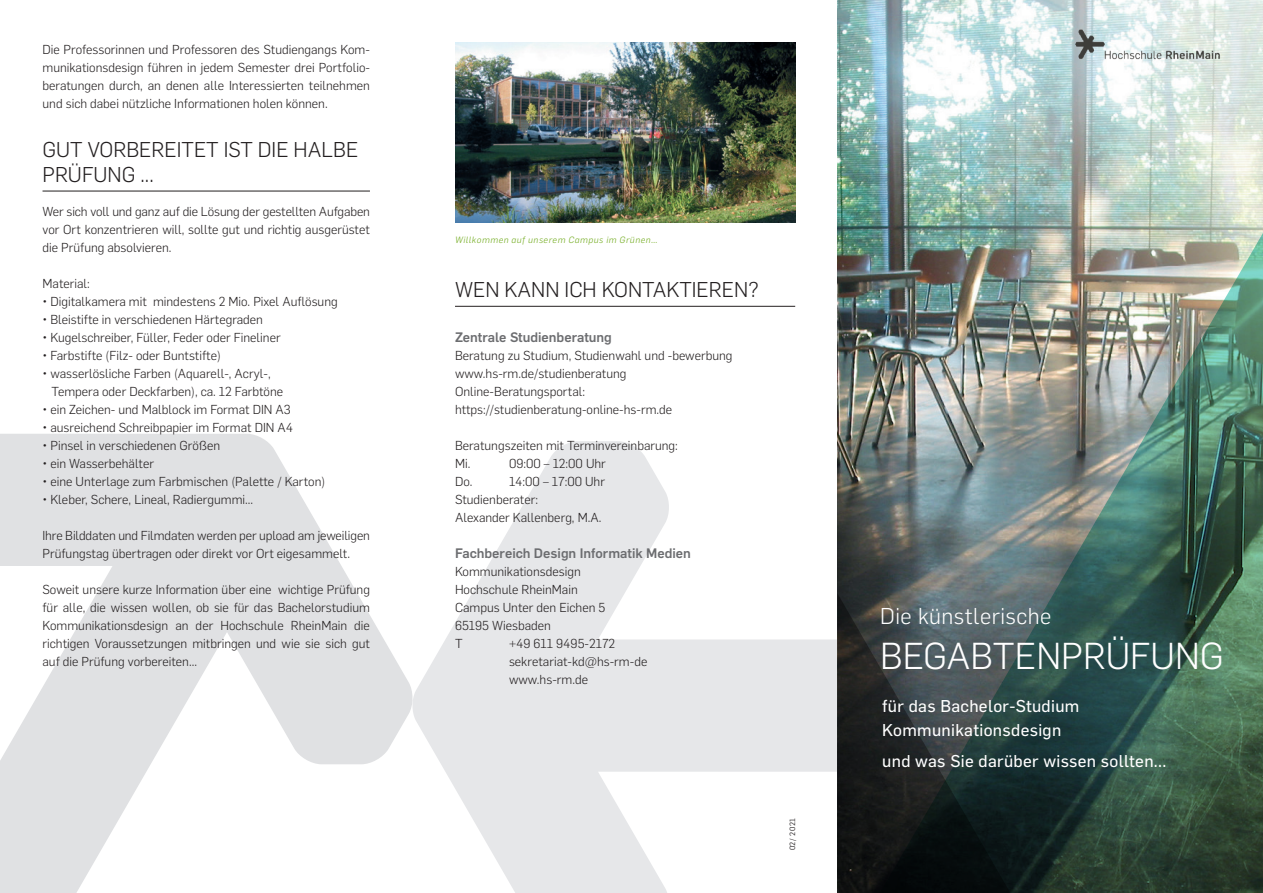
<style>
.page{position:relative;width:1263px;height:893px;background:#fff}
.page>*{position:absolute;margin:0;border:0;box-sizing:border-box;transform-origin:0 0}
.t1{font:300 36.75px "Flama";color:#fff}
.t2{font:300 22.5px "Flama";letter-spacing:.02em;color:#fff}
.t3{font:300 21px/25.2px "Flama";color:#231f20}
.t4{font:16.8px/23.2px "Flama Basic";letter-spacing:.02em;color:#fff}
.t5{font:500 13.5px "Flama";color:#6c6d70}
.t6{font:300 12.75px/18px "Flama";color:#231f20}
.t7{font:italic 9px "Flama";letter-spacing:.06em;color:#82b538}
.t8{font:7.5px "Flama";letter-spacing:.07em;color:#231f20}
</style>
<div class="page">
<svg style="left:414px;top:441px;width:424px;height:452px;fill:#e6e7e9"></svg>
<img style="left:838px;top:0;width:425px;height:593px">
<svg style="left:0;top:434px;width:414px;height:459px;fill:#e0e1e3"></svg>
<img style="left:855px;top:90px;width:408px;height:803px">
<svg style="left:837px;top:593px;width:291px;height:300px;background:#283737"></svg>
<hr style="left:455px;top:306px;width:340px;height:1px;background:#231f20">
<hr style="left:43px;top:191px;width:327px;height:1px;background:#231f20">
<img style="left:1064px;top:17px;width:168px;height:53px">
<img style="left:455px;top:43px;width:340px;height:179px">
<p class="t6" style="left:43px;top:40px;width:329px;text-align:justify">Die Professorinnen und Professoren des Studiengangs Kom&shy;munikationsdesign führen in jedem Semester drei Portfolio&shy;beratungen durch, an denen alle Interessierten teilnehmen und sich dabei nützliche Informationen holen können.</p>
<h3 class="t3" style="left:43px;top:136px;width:317px">GUT VORBEREITET IST DIE HALBE<br>PRÜFUNG ...</h3>
<p class="t6" style="left:43px;top:202px;width:329px;text-align:justify">Wer sich voll und ganz auf die Lösung der gestellten Aufgaben vor Ort konzentrieren will, sollte gut und richtig ausgerüstet die Prüfung absolvieren.</p>
<p class="t6" style="left:43px;top:274px;width:49px">Material:</p>
<p class="t6" style="left:43px;top:292px;width:297px">• Digitalkamera mit mindestens 2 Mio. Pixel Auflösung</p>
<p class="t6" style="left:43px;top:310px;width:222px">• Bleistifte in verschiedenen Härtegraden</p>
<p class="t6" style="left:43px;top:328px;width:240px">• Kugelschreiber, Füller, Feder oder Fineliner</p>
<p class="t6" style="left:43px;top:346px;width:180px">• Farbstifte (Filz- oder Buntstifte)</p>
<p class="t6" style="left:52px;top:364px;width:233px;text-indent:-9px">• wasserlösliche Farben (Aquarell-, Acryl-,<br>Tempera oder Deckfarben), ca. 12 Farbtöne</p>
<p class="t6" style="left:43px;top:400px;width:250px">• ein Zeichen- und Malblock im Format DIN A3</p>
<p class="t6" style="left:43px;top:418px;width:252px">• ausreichend Schreibpapier im Format DIN A4</p>
<p class="t6" style="left:43px;top:436px;width:179px">• Pinsel in verschiedenen Größen</p>
<p class="t6" style="left:43px;top:454px;width:113px">• ein Wasserbehälter</p>
<p class="t6" style="left:43px;top:472px;width:284px">• eine Unterlage zum Farbmischen (Palette / Karton)</p>
<p class="t6" style="left:43px;top:490px;width:212px">• Kleber, Schere, Lineal, Radiergummi...</p>
<p class="t6" style="left:43px;top:526px;width:329px">Ihre Bilddaten und Filmdaten werden per upload am jeweiligen<br>Prüfungstag übertragen oder direkt vor Ort eigesammelt.</p>
<p class="t6" style="left:43px;top:580px;width:329px;text-align:justify">Soweit unsere kurze Information über eine wichtige Prüfung für alle, die wissen wollen, ob sie für das Bachelorstudium Kommunikationsdesign an der Hochschule RheinMain die richtigen Voraussetzungen mitbringen und wie sie sich gut auf die Prüfung vorbereiten...</p>
<p class="t7" style="left:455px;top:233px;width:204px">Willkommen auf unserem Campus im Grünen…</p>
<h3 class="t3" style="left:455px;top:276px;width:306px">WEN KANN ICH KONTAKTIEREN?</h3>
<p class="t5" style="left:455px;top:327px;width:158px">Zentrale Studienberatung</p>
<p class="t6" style="left:455px;top:346px;width:279px">Beratung zu Studium, Studienwahl und -bewerbung www.hs-rm.de/studienberatung Online-Beratungsportal: https://studienberatung-online-hs-rm.de</p>
<p class="t6" style="left:455px;top:436px;width:224px">Beratungszeiten mit Terminvereinbarung:<br>Mi.</p>
<p class="t6" style="left:509px;top:454px;width:98px">09:00 – 12:00 Uhr</p>
<p class="t6" style="left:455px;top:472px;width:152px;text-indent:54px">14:00 – 17:00 Uhr<br>Studienberater:<br>Alexander Kallenberg, M.A.</p>
<p class="t5" style="left:455px;top:543px;width:237px">Fachbereich Design Informatik Medien</p>
<p class="t6" style="left:455px;top:562px;width:152px">Kommunikationsdesign<br>Hochschule RheinMain<br>Campus Unter den Eichen 5<br>65195 Wiesbaden<br>T</p>
<p class="t6" style="left:455px;top:472px;width:19px">Do.</p>
<p class="t6" style="left:509px;top:634px;width:140px">+49 611 9495-2172 sekretariat-kd@hs-rm-de www.hs-rm.de</p>
<p class="t8" style="left:787px;top:850px;width:34px;rotate:-90deg">02/ 2021</p>
<h2 class="t2" style="left:880px;top:601px;width:172px">Die künstlerische</h2>
<h1 class="t1" style="left:880px;top:631px;width:345px">BEGABTENPRÜFUNG</h1>
<h3 class="t4" style="left:882px;top:694px;width:199px">für das Bachelor-Studium<br>Kommunikationsdesign</h3>
<h3 class="t4" style="left:882px;top:749px;width:286px">und was Sie darüber wissen sollten...</h3>
</div>
